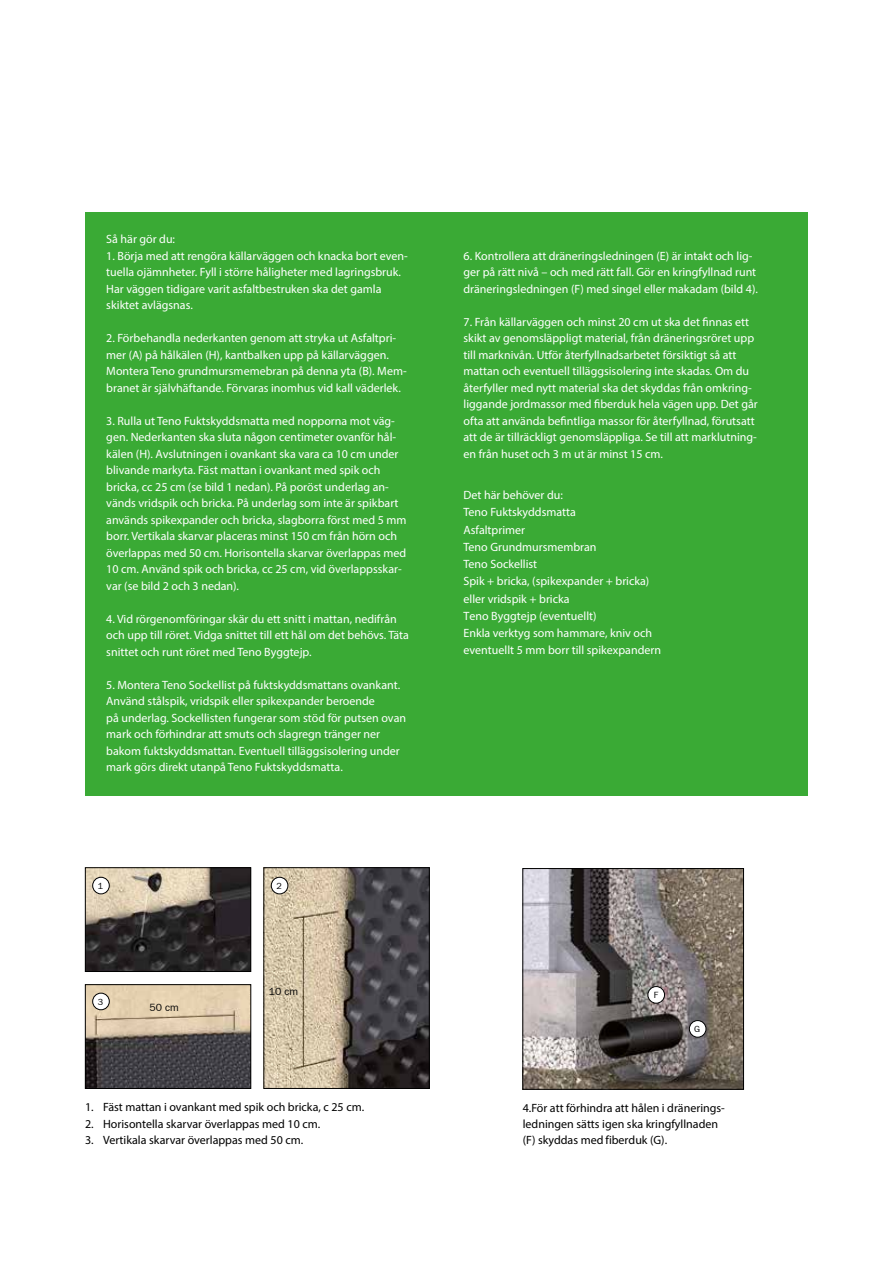
<style>
.page{position:relative;width:893px;height:1263px;background:#fff}
.page>*{position:absolute;margin:0;border:0;box-sizing:border-box;transform-origin:0 0}
.t1{font:12px/16.5px "Myriad Pro";color:#fff}
.t2{font:12px/16.2px "Myriad Pro";color:#000}
.t3{font:10.5px "Frankiln Gothic";color:#000}
.t4{font:9px "Frankiln Gothic";color:#000}
</style>
<div class="page">
<div style="left:85px;top:213px;width:723px;height:583px;background:#3aaa35"></div>
<img style="left:525px;top:870px;width:217px;height:217px">
<div style="left:523px;top:868px;width:221px;height:221px;border:1px solid #000"></div>
<img style="left:87px;top:869px;width:162px;height:101px">
<div style="left:85px;top:867px;width:166px;height:105px;border:1px solid #000"></div>
<img style="left:266px;top:869px;width:161px;height:218px">
<div style="left:264px;top:867px;width:165px;height:222px;border:1px solid #000"></div>
<img style="left:87px;top:986px;width:162px;height:101px">
<div style="left:85px;top:984px;width:166px;height:105px;border:1px solid #000"></div>
<div style="left:93px;top:877px;width:16px;height:17px;background:#fff;border-radius:50%"></div>
<div style="left:92px;top:877px;width:17px;height:17px;border:1px solid #000;border-radius:50%"></div>
<div style="left:271px;top:877px;width:17px;height:17px;background:#fff;border-radius:50%"></div>
<div style="left:271px;top:877px;width:17px;height:17px;border:1px solid #000;border-radius:50%"></div>
<div style="left:93px;top:993px;width:16px;height:17px;background:#fff;border-radius:50%"></div>
<div style="left:92px;top:993px;width:17px;height:17px;border:1px solid #000;border-radius:50%"></div>
<div style="left:689px;top:1020px;width:17px;height:17px;background:#fff;border-radius:50%"></div>
<div style="left:689px;top:1020px;width:17px;height:17px;border:1px solid #000;border-radius:50%"></div>
<div style="left:648px;top:986px;width:16px;height:17px;background:#fff;border-radius:50%"></div>
<div style="left:648px;top:986px;width:17px;height:17px;border:1px solid #000;border-radius:50%"></div>
<p class="t1" style="left:106px;top:231px;width:70px">Så här gör du:</p>
<p class="t1" style="left:106px;top:247px;width:303px">1. Börja med att rengöra källarväggen och knacka bort even&shy;tuella ojämnheter. Fyll i större håligheter med lagringsbruk.<br>Har väggen tidigare varit asfaltbestruken ska det gamla skiktet avlägsnas.</p>
<p class="t1" style="left:106px;top:330px;width:302px">2. Förbehandla nederkanten genom att stryka ut Asfaltpri&shy;mer (A) på hålkälen (H), kantbalken upp på källarväggen.<br>Montera Teno grundmursmemebran på denna yta (B). Mem&shy;branet är självhäftande. Förvaras inomhus vid kall väderlek.</p>
<p class="t1" style="left:106px;top:412px;width:302px">3. Rulla ut Teno Fuktskyddsmatta med nopporna mot väg&shy;gen. Nederkanten ska sluta någon centimeter ovanför hål&shy;kälen (H). Avslutningen i ovankant ska vara ca 10 cm under blivande markyta. Fäst mattan i ovankant med spik och bricka, cc 25 cm (se bild 1 nedan). På poröst underlag an&shy;vänds vridspik och bricka. På underlag som inte är spikbart används spikexpander och bricka, slagborra först med 5 mm borr. Vertikala skarvar placeras minst 150 cm från hörn och överlappas med 50 cm. Horisontella skarvar överlappas med 10 cm. Använd spik och bricka, cc 25 cm, vid överlappsskar&shy;var (se bild 2 och 3 nedan).</p>
<p class="t1" style="left:106px;top:610px;width:304px">4. Vid rörgenomföringar skär du ett snitt i mattan, nedifrån och upp till röret. Vidga snittet till ett hål om det behövs. Täta snittet och runt röret med Teno Byggtejp.</p>
<p class="t1" style="left:106px;top:676px;width:301px">5. Montera Teno Sockellist på fuktskyddsmattans ovankant.<br>Använd stålspik, vridspik eller spikexpander beroende<br>på underlag. Sockellisten fungerar som stöd för putsen ovan mark och förhindrar att smuts och slagregn tränger ner bakom fuktskyddsmattan. Eventuell tilläggsisolering under mark görs direkt utanpå Teno Fuktskyddsmatta.</p>
<p class="t4" style="left:98px;top:881px;width:7px">1</p>
<p class="t4" style="left:276px;top:881px;width:7px">2</p>
<p class="t4" style="left:98px;top:996px;width:7px">3</p>
<p class="t3" style="left:149px;top:1001px;width:31px">50 cm</p>
<p class="t3" style="left:269px;top:985px;width:31px">10 cm</p>
<p class="t2" style="left:85px;top:1099px;width:281px">1. Fäst mattan i ovankant med spik och bricka, c 25 cm.</p>
<p class="t2" style="left:85px;top:1115px;width:237px">2. Horisontella skarvar överlappas med 10 cm.</p>
<p class="t2" style="left:85px;top:1132px;width:220px">3. Vertikala skarvar överlappas med 50 cm.</p>
<p class="t1" style="left:463px;top:247px;width:296px">6. Kontrollera att dräneringsledningen (E) är intakt och lig&shy;ger på rätt nivå – och med rätt fall. Gör en kringfyllnad runt dräneringsledningen (F) med singel eller makadam (bild 4).</p>
<p class="t1" style="left:463px;top:313px;width:296px">7. Från källarväggen och minst 20 cm ut ska det finnas ett skikt av genomsläppligt material, från dräneringsröret upp till marknivån. Utför återfyllnadsarbetet försiktigt så att mattan och eventuell tilläggsisolering inte skadas. Om du återfyller med nytt material ska det skyddas från omkring&shy;liggande jordmassor med fiberduk hela vägen upp. Det går ofta att använda befintliga massor för återfyllnad, förutsatt att de är tillräckligt genomsläppliga. Se till att marklutning&shy;en från huset och 3 m ut är minst 15 cm.</p>
<p class="t1" style="left:463px;top:486px;width:199px;line-height:17.2px">Det här behöver du:<br>Teno Fuktskyddsmatta<br>Asfaltprimer<br>Teno Grundmursmembran<br>Teno Sockellist<br>Spik + bricka, (spikexpander + bricka) eller vridspik + bricka<br>Teno Byggtejp (eventuellt)<br>Enkla verktyg som hammare, kniv och eventuellt 5 mm borr till spikexpandern</p>
<p class="t4" style="left:654px;top:990px;width:6px">F</p>
<p class="t4" style="left:694px;top:1024px;width:7px">G</p>
<p class="t2" style="left:523px;top:1100px;width:204px">4.För att förhindra att hålen i dränerings&shy;ledningen sätts igen ska kringfyllnaden (F) skyddas med fiberduk (G).</p>
</div>
